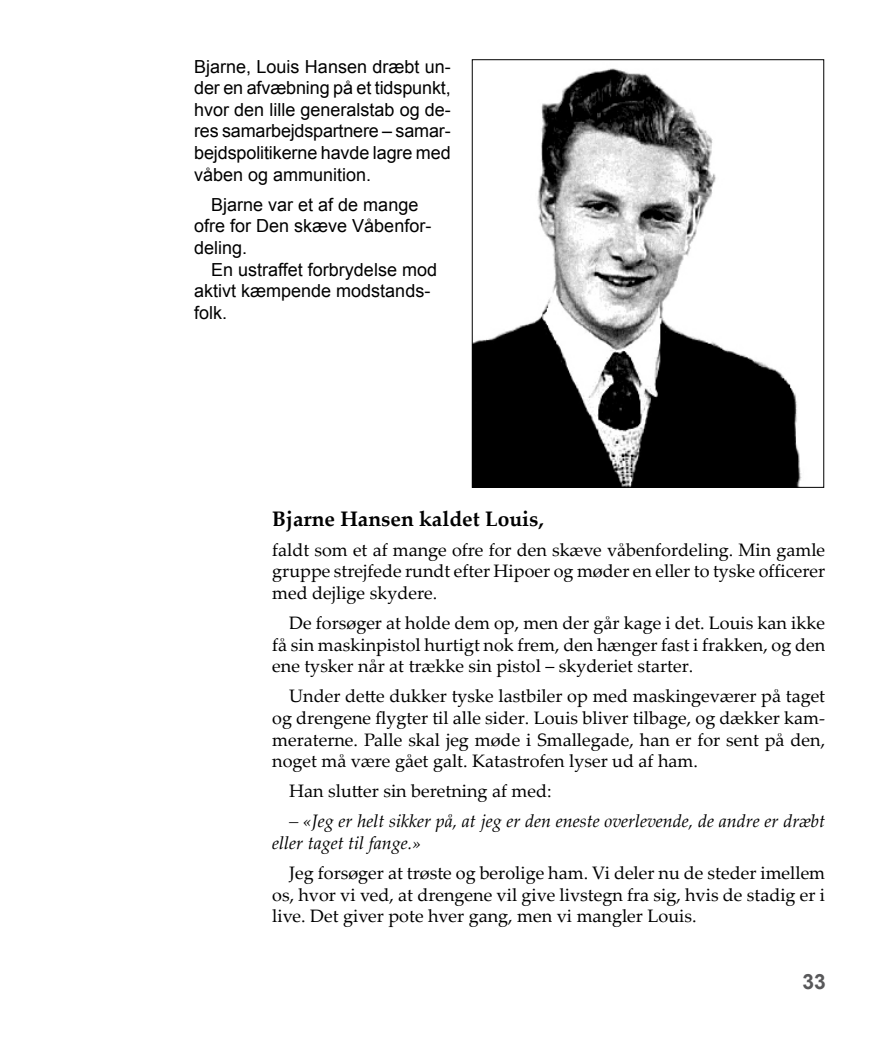
<style>
.page{position:relative;width:889px;height:1063px;background:#fff}
.page>*{position:absolute;margin:0;border:0;box-sizing:border-box;transform-origin:0 0}
.t1{font:700 21px "Palatino Linotype";color:#000}
.t2{font:700 21px "Arial";color:#58585a}
.t3{font:18px/21.6px "Palatino Linotype";color:#000;text-align:justify}
.t4{font:18px/21.6px "Arial";color:#000}
.t5{font:italic 18px/21.6px "Palatino Linotype";color:#000}
</style>
<div class="page">
<img style="left:474px;top:68px;width:328px;height:418px">
<div style="left:472px;top:60px;width:352px;height:428px;border:1px solid #000"></div>
<p class="t4" style="left:194px;top:56px;width:258px;text-align:justify">Bjarne, Louis Hansen dræbt un&shy;der en afvæbning på et tidspunkt, hvor den lille generalstab og de&shy;res samarbejdspartnere – samar&shy;bejdspolitikerne havde lagre med våben og ammunition.</p>
<p class="t4" style="left:194px;top:194px;width:239px;text-indent:17px">Bjarne var et af de mange ofre for Den skæve Våbenfor&shy;deling.</p>
<p class="t4" style="left:194px;top:259px;width:244px;text-indent:17px">En ustraffet forbrydelse mod aktivt kæmpende modstands&shy;folk.</p>
<p class="t1" style="left:272px;top:504px;width:273px">Bjarne Hansen kaldet Louis,</p>
<p class="t3" style="left:272px;top:538px;width:554px">faldt som et af mange ofre for den skæve våbenfordeling. Min gamle gruppe strejfede rundt efter Hipoer og møder en eller to tyske officerer med dejlige skydere.</p>
<p class="t3" style="left:272px;top:611px;width:554px;text-indent:17px">De forsøger at holde dem op, men der går kage i det. Louis kan ikke få sin maskinpistol hurtigt nok frem, den hænger fast i frakken, og den ene tysker når at trække sin pistol – skyderiet starter.</p>
<p class="t3" style="left:272px;top:685px;width:554px;text-indent:17px">Under dette dukker tyske lastbiler op med maskingeværer på taget og drengene flygter til alle sider. Louis bliver tilbage, og dækker kam&shy;meraterne. Palle skal jeg møde i Smallegade, han er for sent på den, noget må være gået galt. Katastrofen lyser ud af ham.</p>
<p class="t3" style="left:289px;top:780px;width:264px">Han slutter sin beretning af med:</p>
<p class="t5" style="left:272px;top:810px;width:554px;text-indent:17px">– «Jeg er helt sikker på, at jeg er den eneste overlevende, de andre er dræbt eller taget til fange.»</p>
<p class="t3" style="left:272px;top:861px;width:554px;text-indent:17px">Jeg forsøger at trøste og berolige ham. Vi deler nu de steder imellem os, hvor vi ved, at drengene vil give livstegn fra sig, hvis de stadig er i live. Det giver pote hver gang, men vi mangler Louis.</p>
<p class="t2" style="left:802px;top:968px;width:25px">33</p>
</div>
